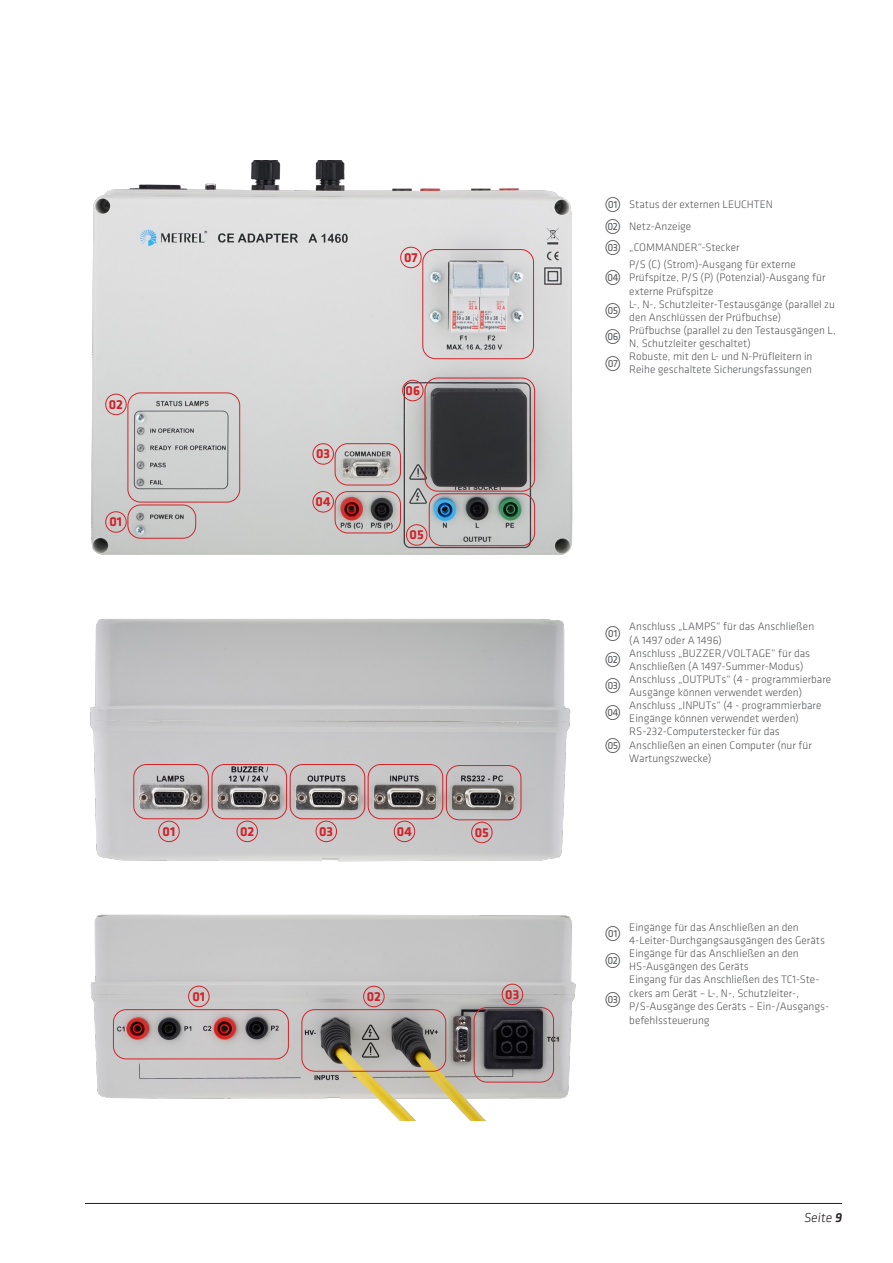
<style>
.page{position:relative;width:893px;height:1263px;background:#fff}
.page>*{position:absolute;margin:0;border:0;box-sizing:border-box;transform-origin:0 0}
.C2_Categories{font:700 13.5px "Klavika";color:#d1232a}
.t1{font:300 13.5px "Klavika";color:#231f20}
.t2{font:300 11.25px/13.5px "Klavika";color:#57585a}
.s1{font-weight:500}
</style>
<div class="page">
<hr style="left:85px;top:1203px;width:757px;height:1px;background:#231f20">
<img style="left:91px;top:161px;width:482px;height:394px">
<img style="left:90px;top:619px;width:481px;height:243px">
<img style="left:90px;top:914px;width:486px;height:206px">
<div style="left:128px;top:392px;width:112px;height:110px;border:1px solid #d1232a;border-radius:13px"></div>
<div style="left:422px;top:249px;width:112px;height:110px;border:1px solid #d1232a;border-radius:13px"></div>
<div style="left:429px;top:493px;width:106px;height:53px;border:1px solid #d1232a;border-radius:13px"></div>
<div style="left:425px;top:378px;width:110px;height:113px;border:1px solid #d1232a;border-radius:13px"></div>
<div style="left:335px;top:491px;width:66px;height:42px;border:1px solid #d1232a;border-radius:13px"></div>
<div style="left:335px;top:443px;width:66px;height:42px;border:1px solid #d1232a;border-radius:13px"></div>
<div style="left:212px;top:764px;width:75px;height:55px;border:1px solid #d1232a;border-radius:13px"></div>
<div style="left:133px;top:764px;width:76px;height:55px;border:1px solid #d1232a;border-radius:13px"></div>
<div style="left:368px;top:764px;width:75px;height:55px;border:1px solid #d1232a;border-radius:13px"></div>
<div style="left:290px;top:764px;width:75px;height:55px;border:1px solid #d1232a;border-radius:13px"></div>
<div style="left:446px;top:765px;width:75px;height:55px;border:1px solid #d1232a;border-radius:13px"></div>
<div style="left:113px;top:1009px;width:176px;height:50px;border:1px solid #d1232a;border-radius:13px"></div>
<div style="left:302px;top:1009px;width:144px;height:62px;border:1px solid #d1232a;border-radius:13px"></div>
<div style="left:474px;top:1007px;width:80px;height:75px;border:1px solid #d1232a;border-radius:13px"></div>
<div style="left:105px;top:511px;width:22px;height:22px;border:1px solid #d1232a;border-radius:50%"></div>
<div style="left:128px;top:505px;width:68px;height:34px;border:1px solid #d1232a;border-radius:13px"></div>
<div style="left:105px;top:394px;width:22px;height:21px;border:1px solid #d1232a;border-radius:50%"></div>
<div style="left:313px;top:491px;width:21px;height:21px;border:1px solid #d1232a;border-radius:50%"></div>
<div style="left:313px;top:443px;width:21px;height:22px;border:1px solid #d1232a;border-radius:50%"></div>
<div style="left:400px;top:247px;width:22px;height:21px;border:1px solid #d1232a;border-radius:50%"></div>
<div style="left:402px;top:380px;width:21px;height:21px;border:1px solid #d1232a;border-radius:50%"></div>
<div style="left:406px;top:524px;width:21px;height:22px;border:1px solid #d1232a;border-radius:50%"></div>
<div style="left:158px;top:821px;width:22px;height:21px;border:1px solid #d1232a;border-radius:50%"></div>
<div style="left:237px;top:821px;width:21px;height:21px;border:1px solid #d1232a;border-radius:50%"></div>
<div style="left:316px;top:821px;width:21px;height:21px;border:1px solid #d1232a;border-radius:50%"></div>
<div style="left:394px;top:821px;width:21px;height:21px;border:1px solid #d1232a;border-radius:50%"></div>
<div style="left:471px;top:822px;width:21px;height:21px;border:1px solid #d1232a;border-radius:50%"></div>
<div style="left:188px;top:986px;width:21px;height:21px;border:1px solid #d1232a;border-radius:50%"></div>
<div style="left:363px;top:986px;width:21px;height:21px;border:1px solid #d1232a;border-radius:50%"></div>
<div style="left:502px;top:984px;width:21px;height:21px;border:1px solid #d1232a;border-radius:50%"></div>
<p class="C2_Categories" style="left:109px;top:395px;width:16px">02</p>
<p class="C2_Categories" style="left:110px;top:512px;width:14px">01</p>
<p class="C2_Categories" style="left:316px;top:444px;width:16px">03</p>
<p class="C2_Categories" style="left:316px;top:492px;width:17px">04</p>
<p class="C2_Categories" style="left:404px;top:248px;width:15px">07</p>
<p class="C2_Categories" style="left:406px;top:381px;width:16px">06</p>
<p class="C2_Categories" style="left:410px;top:525px;width:16px">05</p>
<p class="C2_Categories" style="left:163px;top:821px;width:14px">01</p>
<p class="C2_Categories" style="left:240px;top:821px;width:16px">02</p>
<p class="C2_Categories" style="left:319px;top:821px;width:16px">03</p>
<p class="C2_Categories" style="left:397px;top:821px;width:17px">04</p>
<p class="C2_Categories" style="left:475px;top:823px;width:16px">05</p>
<p class="C2_Categories" style="left:192px;top:986px;width:14px">01</p>
<p class="C2_Categories" style="left:367px;top:987px;width:16px">02</p>
<p class="C2_Categories" style="left:505px;top:984px;width:16px">03</p>
<p class="t2" style="left:629px;top:198px;width:145px">Status der externen LEUCHTEN</p>
<p class="t2" style="left:629px;top:219px;width:64px">Netz-Anzeige</p>
<p class="t2" style="left:629px;top:240px;width:112px">„COMMANDER“-Stecker</p>
<p class="t2" style="left:629px;top:257px;width:198px">P/S (C) (Strom)-Ausgang für externe<br>Prüfspitze, P/S (P) (Potenzial)-Ausgang für externe Prüfspitze</p>
<p class="t2" style="left:629px;top:297px;width:207px">L-, N-, Schutzleiter-Testausgänge (parallel zu den Anschlüssen der Prüfbuchse)</p>
<p class="t2" style="left:629px;top:323px;width:208px">Prüfbuchse (parallel zu den Testausgängen L,<br>N, Schutzleiter geschaltet)</p>
<p class="t2" style="left:629px;top:349px;width:185px">Robuste, mit den L- und N-Prüfleitern in<br>Reihe geschaltete Sicherungsfassungen</p>
<p class="t2" style="left:629px;top:620px;width:186px">Anschluss „LAMPS“ für das Anschließen (A 1497 oder A 1496)</p>
<p class="t2" style="left:629px;top:646px;width:182px">Anschluss „BUZZER/VOLTAGE“ für das<br>Anschließen (A 1497-Summer-Modus)</p>
<p class="t2" style="left:629px;top:672px;width:204px">Anschluss „OUTPUTs“ (4 - programmierbare<br>Ausgänge können verwendet werden)</p>
<p class="t2" style="left:629px;top:698px;width:194px">Anschluss „INPUTs“ (4 - programmierbare<br>Eingänge können verwendet werden)</p>
<p class="t2" style="left:629px;top:724px;width:184px">RS-232-Computerstecker für das<br>Anschließen an einen Computer (nur für<br>Wartungszwecke)</p>
<p class="t2" style="left:629px;top:920px;width:197px">Eingänge für das Anschließen an den<br>4-Leiter-Durchgangsausgängen des Geräts</p>
<p class="t2" style="left:629px;top:946px;width:171px">Eingänge für das Anschließen an den<br>HS-Ausgängen des Geräts</p>
<p class="t2" style="left:629px;top:972px;width:201px">Eingang für das Anschließen des TC1-Ste&shy;ckers am Gerät – L-, N-, Schutzleiter-, P/S-Ausgänge des Geräts – Ein-/Ausgangs&shy;befehlssteuerung</p>
<p class="t1" style="left:804px;top:1209px;width:42px">Seite <span class="s1">9</span></p>
</div>
